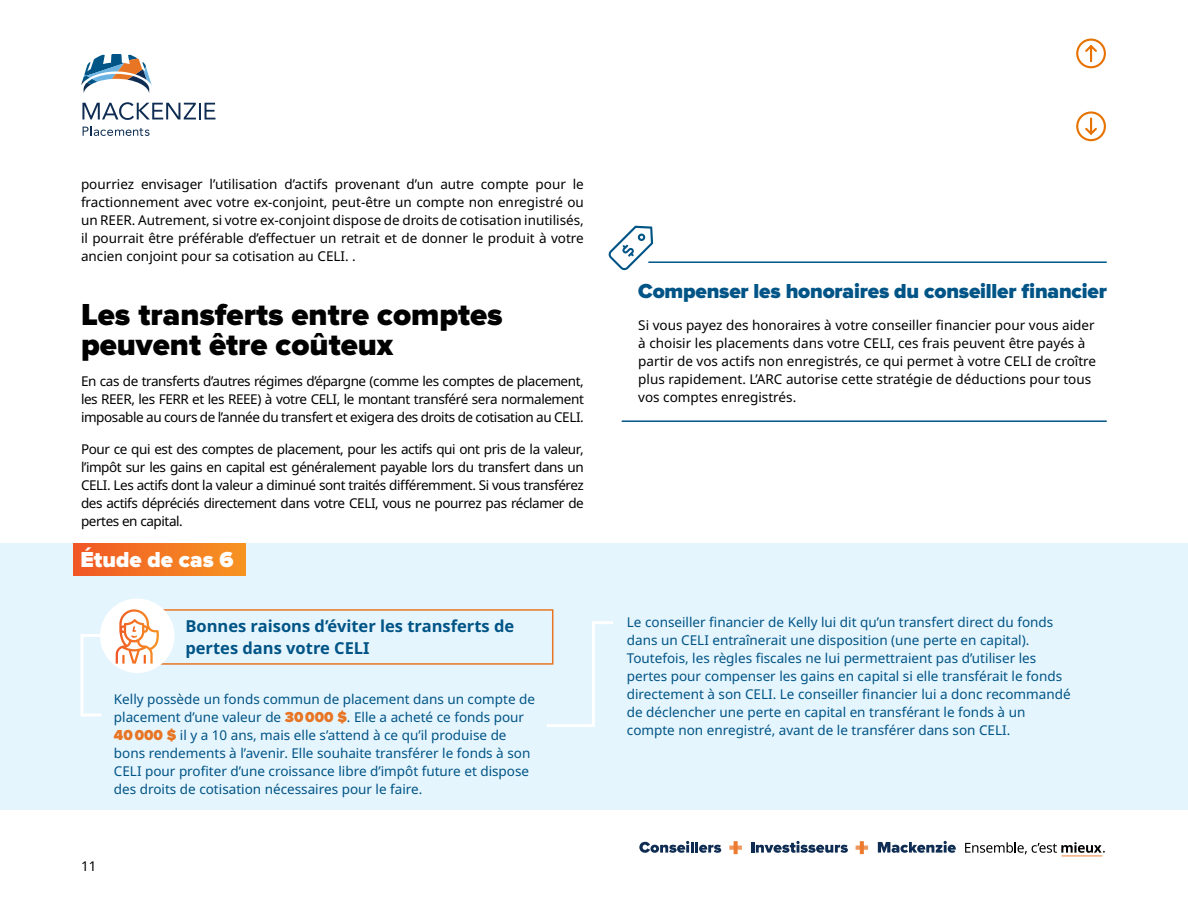
<style>
.page{position:relative;width:1188px;height:918px;background:#fff}
.page>*{position:absolute;margin:0;border:0;box-sizing:border-box;transform-origin:0 0}
.Heading_level_2_-_Pr{font:900 31.5px/30px "Proxima Nova";color:#000}
.Heading_Level_4_-_bl{font:900 22.5px "Proxima Nova";color:#fff}
.Heading_Level_3_-_MI{font:900 21px "Proxima Nova";letter-spacing:-.01em;color:#005486}
.Heading_Level_4_-_bl-2{font:700 16.5px/22.5px "Noto Sans";color:#005486}
.body_copy{font:13.5px/18px "Noto Sans";letter-spacing:-.03em;color:#000;text-align:justify}
.body_copy-2{font:13.5px/18px "Noto Sans";color:#005486}
.Heading_Level_3_-_MI-2{font:13.5px/18px "Noto Sans";color:#000}
.s1{font-family:"Proxima Nova";font-weight:900;font-size:15px;color:#e87524}
</style>
<div class="page">
<div style="left:0;top:543px;width:1188px;height:267px;background:#e5f5fd"></div>
<div style="left:74px;top:543px;width:171px;height:32px;background:linear-gradient(to right,#f15825,#f79422)"></div>
<hr style="left:80px;top:634px;width:3px;height:83px;background:#fff">
<hr style="left:592px;top:621px;width:3px;height:106px;background:#fff">
<hr style="left:82px;top:714px;width:20px;height:3px;background:#fff">
<hr style="left:593px;top:621px;width:20px;height:3px;background:#fff">
<hr style="left:547px;top:724px;width:48px;height:3px;background:#fff">
<hr style="left:82px;top:634px;width:20px;height:3px;background:#fff">
<div style="left:157px;top:609px;width:396px;height:56px;border:2px solid #e87524"></div>
<div style="left:100px;top:599px;width:75px;height:74px;background:#fff;border-radius:50%"></div>
<svg style="left:751px;top:841px;width:97px;height:12px"></svg>
<svg style="left:729px;top:841px;width:13px;height:13px"></svg>
<svg style="left:856px;top:841px;width:12px;height:13px"></svg>
<svg style="left:639px;top:841px;width:82px;height:12px"></svg>
<svg style="left:878px;top:841px;width:78px;height:12px"></svg>
<svg style="left:965px;top:842px;width:140px;height:14px"></svg>
<svg style="left:81px;top:54px;width:71px;height:39px"></svg>
<svg style="left:82px;top:102px;width:133px;height:18px"></svg>
<svg style="left:83px;top:126px;width:67px;height:10px"></svg>
<hr style="left:649px;top:261px;width:457px;height:2px;background:#005486">
<hr style="left:622px;top:420px;width:484px;height:2px;background:#005486">
<svg style="left:608px;top:226px;width:45px;height:44px"></svg>
<svg style="left:116px;top:609px;width:43px;height:55px"></svg>
<div style="left:1076px;top:39px;width:30px;height:29px;border:2px solid #e67200;border-radius:50%"></div>
<svg style="left:1083px;top:43px;width:16px;height:18px"></svg>
<div style="left:1076px;top:111px;width:30px;height:30px;border:2px solid #e67200;border-radius:50%"></div>
<svg style="left:1083px;top:119px;width:16px;height:18px"></svg>
<p class="body_copy" style="left:81px;top:175px;width:504px">pourriez envisager l’utilisation d’actifs provenant d’un autre compte pour le fractionnement avec votre ex-conjoint, peut-être un compte non enregistré ou un REER. Autrement, si votre ex-conjoint dispose de droits de cotisation inutilisés, il pourrait être préférable d’effectuer un retrait et de donner le produit à votre ancien conjoint pour sa cotisation au CELI. .</p>
<h2 class="Heading_level_2_-_Pr" style="left:81px;top:300px;width:423px">Les transferts entre comptes peuvent être coûteux</h2>
<p class="body_copy" style="left:81px;top:372px;width:504px">En cas de transferts d’autres régimes d’épargne (comme les comptes de placement, les REER, les FERR et les REEE) à votre CELI, le montant transféré sera normalement imposable au cours de l’année du transfert et exigera des droits de cotisation au CELI.</p>
<p class="body_copy" style="left:81px;top:440px;width:504px">Pour ce qui est des comptes de placement, pour les actifs qui ont pris de la valeur, l’impôt sur les gains en capital est généralement payable lors du transfert dans un CELI. Les actifs dont la valeur a diminué sont traités différemment. Si vous transférez des actifs dépréciés directement dans votre CELI, vous ne pourrez pas réclamer de pertes en capital.</p>
<p class="Heading_Level_4_-_bl" style="left:80px;top:549px;width:155px">Étude de cas 6</p>
<p class="Heading_Level_4_-_bl-2" style="left:185px;top:615px;width:330px">Bonnes raisons d’éviter les transferts de pertes dans votre CELI</p>
<p class="body_copy-2" style="left:114px;top:691px;width:423px">Kelly possède un fonds commun de placement dans un compte de placement d’une valeur de <span class="s1">30000 $</span>. Elle a acheté ce fonds pour <span class="s1">40000 $</span> il y a 10 ans, mais elle s’attend à ce qu’il produise de bons rendements à l’avenir. Elle souhaite transférer le fonds à son CELI pour profiter d’une croissance libre d’impôt future et dispose des droits de cotisation nécessaires pour le faire.</p>
<p class="body_copy" style="left:81px;top:857px;width:17px">11</p>
<h2 class="Heading_Level_3_-_MI" style="left:638px;top:282px;width:470px">Compenser les honoraires du conseiller financier</h2>
<h2 class="Heading_Level_3_-_MI-2" style="left:638px;top:316px;width:459px">Si vous payez des honoraires à votre conseiller financier pour vous aider à choisir les placements dans votre CELI, ces frais peuvent être payés à partir de vos actifs non enregistrés, ce qui permet à votre CELI de croître plus rapidement. L’ARC autorise cette stratégie de déductions pour tous vos comptes enregistrés.</h2>
<p class="body_copy-2" style="left:627px;top:613px;width:445px">Le conseiller financier de Kelly lui dit qu’un transfert direct du fonds dans un CELI entraînerait une disposition (une perte en capital).<br>Toutefois, les règles fiscales ne lui permettraient pas d’utiliser les pertes pour compenser les gains en capital si elle transférait le fonds directement à son CELI. Le conseiller financier lui a donc recommandé de déclencher une perte en capital en transférant le fonds à un compte non enregistré, avant de le transférer dans son CELI.</p>
</div>
